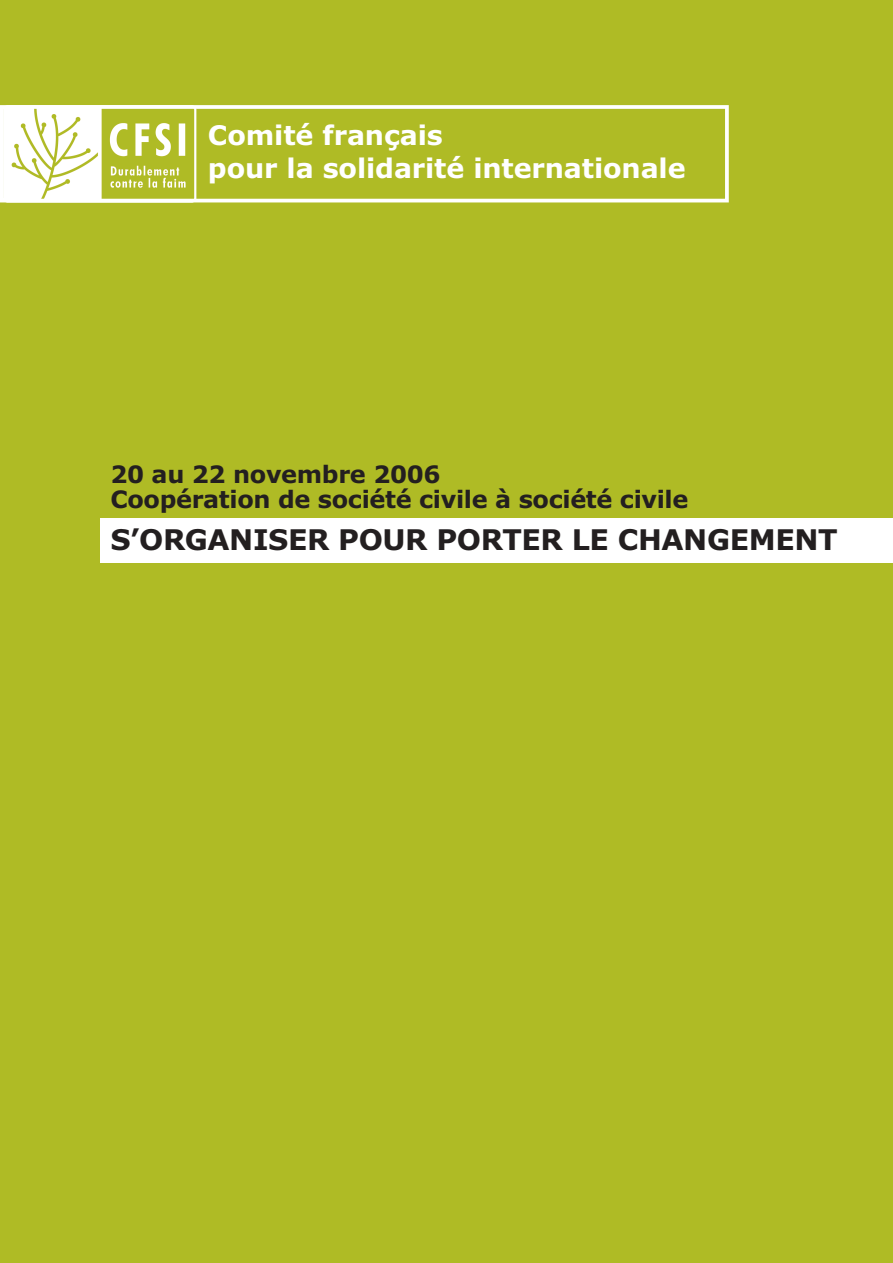
<style>
.page{position:relative;width:893px;height:1263px;background:#fff}
.page>*{position:absolute;margin:0;border:0;box-sizing:border-box;transform-origin:0 0}
.t1{font:28.5px "Verdana Bold+FOZEPD";letter-spacing:-.015em;color:#231f20}
.t2{font:27px/32.4px "Verdana Bold+FOZEPD";letter-spacing:-.005em;color:#fff}
.t3{font:24px/25.5px "Verdana Bold+FOZEPD";letter-spacing:-.015em;color:#231f20}
</style>
<div class="page">
<div style="left:0;top:0;width:892px;height:1263px;background:#afbb25"></div>
<p class="t2" style="left:208px;top:120px;width:479px">Comité français<br>pour la solidarité internationale</p>
<p class="t3" style="left:110px;top:462px;width:579px">20 au 22 novembre 2006<br>Coopération de société civile à société civile</p>
<p class="t1" style="left:110px;top:524px;width:728px">S’ORGANISER POUR PORTER LE CHANGEMENT</p>
</div>
